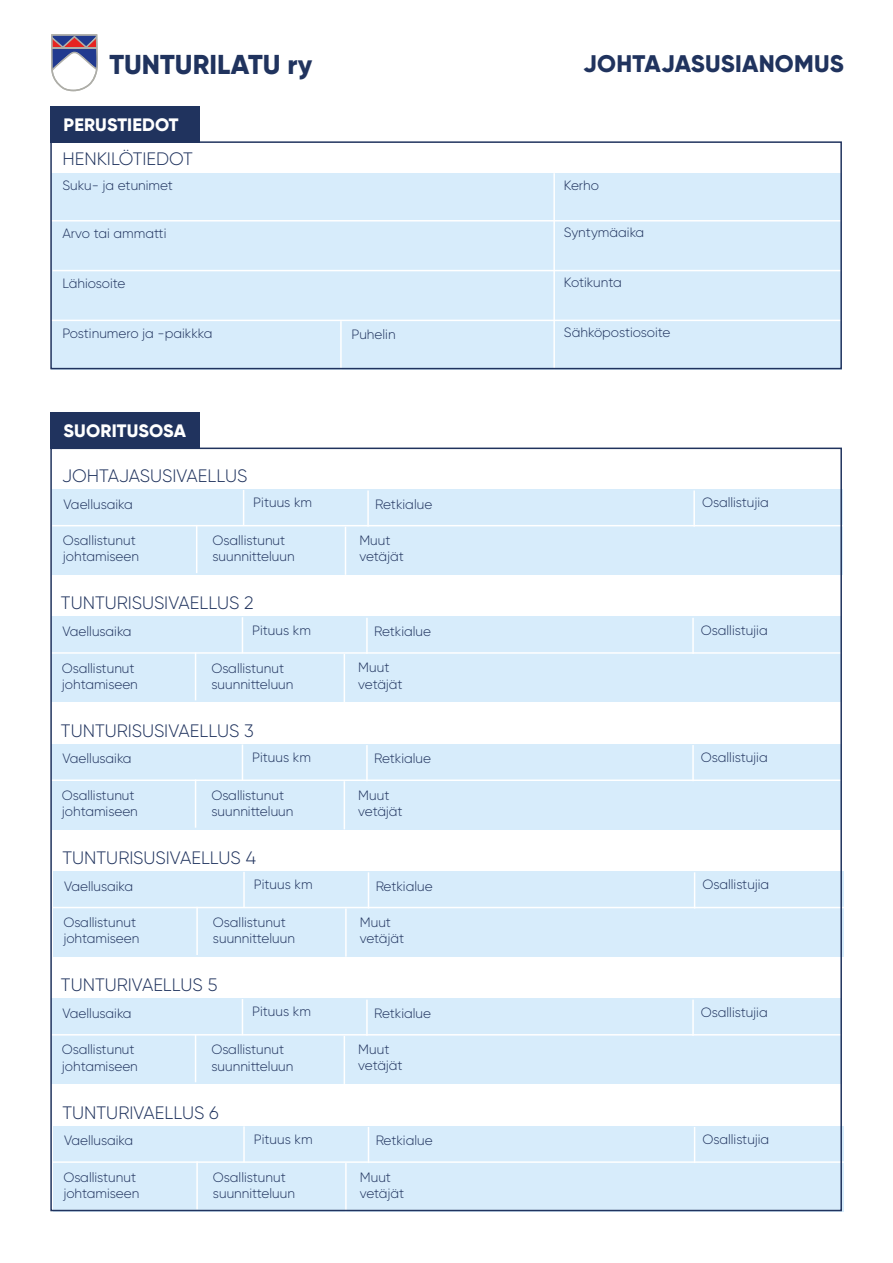
<style>
.page{position:relative;width:893px;height:1263px;background:#fff}
.page>*{position:absolute;margin:0;border:0;box-sizing:border-box;transform-origin:0 0}
.t1{font:800 27.3px "Gilroy";color:#20335e}
.t2{font:800 24px "Gilroy";letter-spacing:.01em;color:#20335e}
.t3{font:300 18px "Gilroy";color:#20335e}
.t4{font:800 18px "Gilroy";letter-spacing:.01em;color:#fff}
.t5{font:300 13.5px/16.2px "Gilroy";color:#20335e}
</style>
<div class="page">
<div style="left:53px;top:490px;width:790px;height:85px;background:#d7ecfb"></div>
<hr style="left:52px;top:525px;width:795px;height:1px;background:#fff">
<hr style="left:693px;top:490px;width:2px;height:37px;background:#fff">
<hr style="left:243px;top:490px;width:1px;height:36px;background:#fff">
<hr style="left:367px;top:490px;width:2px;height:37px;background:#fff">
<hr style="left:196px;top:525px;width:1px;height:48px;background:#fff">
<hr style="left:345px;top:527px;width:1px;height:48px;background:#fff">
<div style="left:51px;top:617px;width:791px;height:85px;background:#d7ecfb"></div>
<hr style="left:51px;top:652px;width:794px;height:2px;background:#fff">
<hr style="left:692px;top:618px;width:2px;height:36px;background:#fff">
<hr style="left:242px;top:617px;width:1px;height:36px;background:#fff">
<hr style="left:366px;top:618px;width:2px;height:36px;background:#fff">
<hr style="left:195px;top:652px;width:1px;height:48px;background:#fff">
<hr style="left:344px;top:654px;width:1px;height:48px;background:#fff">
<div style="left:51px;top:744px;width:791px;height:85px;background:#d7ecfb"></div>
<hr style="left:51px;top:779px;width:794px;height:2px;background:#fff">
<hr style="left:692px;top:745px;width:2px;height:36px;background:#fff">
<hr style="left:242px;top:744px;width:1px;height:37px;background:#fff">
<hr style="left:366px;top:745px;width:2px;height:36px;background:#fff">
<hr style="left:195px;top:779px;width:1px;height:49px;background:#fff">
<hr style="left:344px;top:781px;width:1px;height:48px;background:#fff">
<div style="left:53px;top:871px;width:790px;height:86px;background:#d7ecfb"></div>
<hr style="left:53px;top:907px;width:794px;height:1px;background:#fff">
<hr style="left:694px;top:872px;width:1px;height:36px;background:#fff">
<hr style="left:243px;top:872px;width:2px;height:36px;background:#fff">
<hr style="left:368px;top:872px;width:1px;height:36px;background:#fff">
<hr style="left:196px;top:907px;width:2px;height:48px;background:#fff">
<hr style="left:345px;top:908px;width:2px;height:49px;background:#fff">
<div style="left:51px;top:999px;width:791px;height:85px;background:#d7ecfb"></div>
<hr style="left:51px;top:1034px;width:794px;height:1px;background:#fff">
<hr style="left:692px;top:1000px;width:2px;height:36px;background:#fff">
<hr style="left:242px;top:999px;width:1px;height:36px;background:#fff">
<hr style="left:366px;top:1000px;width:2px;height:36px;background:#fff">
<hr style="left:195px;top:1034px;width:1px;height:48px;background:#fff">
<hr style="left:344px;top:1036px;width:1px;height:48px;background:#fff">
<div style="left:53px;top:1126px;width:790px;height:85px;background:#d7ecfb"></div>
<hr style="left:53px;top:1161px;width:794px;height:2px;background:#fff">
<hr style="left:694px;top:1127px;width:1px;height:36px;background:#fff">
<hr style="left:243px;top:1126px;width:2px;height:36px;background:#fff">
<hr style="left:368px;top:1127px;width:1px;height:36px;background:#fff">
<hr style="left:196px;top:1161px;width:2px;height:48px;background:#fff">
<hr style="left:345px;top:1163px;width:2px;height:48px;background:#fff">
<svg style="left:51px;top:34px;width:47px;height:57px"></svg>
<div style="left:50px;top:106px;width:150px;height:36px;background:#20335e"></div>
<div style="left:51px;top:173px;width:791px;height:196px;background:#d7ecfb"></div>
<hr style="left:51px;top:220px;width:794px;height:1px;background:#fff">
<hr style="left:53px;top:270px;width:794px;height:1px;background:#fff">
<hr style="left:50px;top:320px;width:795px;height:1px;background:#fff">
<hr style="left:553px;top:173px;width:2px;height:196px;background:#fff">
<hr style="left:340px;top:321px;width:2px;height:48px;background:#fff">
<div style="left:50px;top:412px;width:150px;height:36px;background:#20335e"></div>
<div style="left:50px;top:141px;width:792px;height:228px;border:2px solid #20335e"></div>
<h1 class="t1" style="left:109px;top:47px;width:204px">TUNTURILATU ry</h1>
<h2 class="t2" style="left:583px;top:49px;width:262px">JOHTAJASUSIANOMUS</h2>
<h3 class="t4" style="left:64px;top:114px;width:116px">PERUSTIEDOT</h3>
<h3 class="t3" style="left:62px;top:148px;width:132px">HENKILÖTIEDOT</h3>
<p class="t5" style="left:62px;top:177px;width:112px">Suku- ja etunimet</p>
<p class="t5" style="left:564px;top:177px;width:37px">Kerho</p>
<p class="t5" style="left:62px;top:225px;width:105px">Arvo tai ammatti</p>
<p class="t5" style="left:564px;top:224px;width:82px">Syntymäaika</p>
<p class="t5" style="left:62px;top:275px;width:65px">Lähiosoite</p>
<p class="t5" style="left:564px;top:274px;width:59px">Kotikunta</p>
<p class="t5" style="left:62px;top:325px;width:152px">Postinumero ja -paikkka</p>
<p class="t5" style="left:351px;top:326px;width:46px">Puhelin</p>
<p class="t5" style="left:564px;top:324px;width:108px">Sähköpostiosoite</p>
<h3 class="t4" style="left:64px;top:419px;width:124px">SUORITUSOSA</h3>
<h3 class="t3" style="left:62px;top:465px;width:187px">JOHTAJASUSIVAELLUS</h3>
<p class="t5" style="left:64px;top:496px;width:71px">Vaellusaika</p>
<p class="t5" style="left:253px;top:494px;width:60px">Pituus km</p>
<p class="t5" style="left:375px;top:496px;width:59px">Retkialue</p>
<p class="t5" style="left:702px;top:494px;width:68px">Osallistujia</p>
<p class="t5" style="left:63px;top:532px;width:78px">Osallistunut johtamiseen</p>
<p class="t5" style="left:213px;top:532px;width:84px">Osallistunut suunnitteluun</p>
<p class="t5" style="left:359px;top:532px;width:46px">Muut vetäjät</p>
<h3 class="t3" style="left:61px;top:592px;width:194px">TUNTURISUSIVAELLUS 2</h3>
<p class="t5" style="left:62px;top:623px;width:71px">Vaellusaika</p>
<p class="t5" style="left:252px;top:621px;width:60px">Pituus km</p>
<p class="t5" style="left:374px;top:623px;width:59px">Retkialue</p>
<p class="t5" style="left:701px;top:622px;width:68px">Osallistujia</p>
<p class="t5" style="left:62px;top:660px;width:78px">Osallistunut johtamiseen</p>
<p class="t5" style="left:211px;top:660px;width:84px">Osallistunut suunnitteluun</p>
<p class="t5" style="left:358px;top:659px;width:46px">Muut vetäjät</p>
<h3 class="t3" style="left:61px;top:719px;width:194px">TUNTURISUSIVAELLUS 3</h3>
<p class="t5" style="left:62px;top:750px;width:71px">Vaellusaika</p>
<p class="t5" style="left:252px;top:749px;width:60px">Pituus km</p>
<p class="t5" style="left:374px;top:750px;width:59px">Retkialue</p>
<p class="t5" style="left:701px;top:749px;width:68px">Osallistujia</p>
<p class="t5" style="left:62px;top:787px;width:78px">Osallistunut johtamiseen</p>
<p class="t5" style="left:211px;top:787px;width:84px">Osallistunut suunnitteluun</p>
<p class="t5" style="left:358px;top:787px;width:46px">Muut vetäjät</p>
<h3 class="t3" style="left:63px;top:847px;width:195px">TUNTURISUSIVAELLUS 4</h3>
<p class="t5" style="left:64px;top:878px;width:71px">Vaellusaika</p>
<p class="t5" style="left:254px;top:876px;width:60px">Pituus km</p>
<p class="t5" style="left:376px;top:878px;width:59px">Retkialue</p>
<p class="t5" style="left:702px;top:876px;width:68px">Osallistujia</p>
<p class="t5" style="left:63px;top:914px;width:78px">Osallistunut johtamiseen</p>
<p class="t5" style="left:213px;top:914px;width:84px">Osallistunut suunnitteluun</p>
<p class="t5" style="left:360px;top:914px;width:46px">Muut vetäjät</p>
<h3 class="t3" style="left:61px;top:974px;width:158px">TUNTURIVAELLUS 5</h3>
<p class="t5" style="left:62px;top:1005px;width:71px">Vaellusaika</p>
<p class="t5" style="left:252px;top:1003px;width:60px">Pituus km</p>
<p class="t5" style="left:374px;top:1005px;width:59px">Retkialue</p>
<p class="t5" style="left:701px;top:1004px;width:68px">Osallistujia</p>
<p class="t5" style="left:62px;top:1041px;width:78px">Osallistunut johtamiseen</p>
<p class="t5" style="left:211px;top:1041px;width:84px">Osallistunut suunnitteluun</p>
<p class="t5" style="left:358px;top:1041px;width:46px">Muut vetäjät</p>
<h3 class="t3" style="left:63px;top:1101px;width:158px">TUNTURIVAELLUS 6</h3>
<p class="t5" style="left:64px;top:1132px;width:71px">Vaellusaika</p>
<p class="t5" style="left:254px;top:1131px;width:60px">Pituus km</p>
<p class="t5" style="left:376px;top:1132px;width:59px">Retkialue</p>
<p class="t5" style="left:702px;top:1131px;width:68px">Osallistujia</p>
<p class="t5" style="left:63px;top:1169px;width:78px">Osallistunut johtamiseen</p>
<p class="t5" style="left:213px;top:1169px;width:84px">Osallistunut suunnitteluun</p>
<p class="t5" style="left:360px;top:1168px;width:46px">Muut vetäjät</p>
</div>
